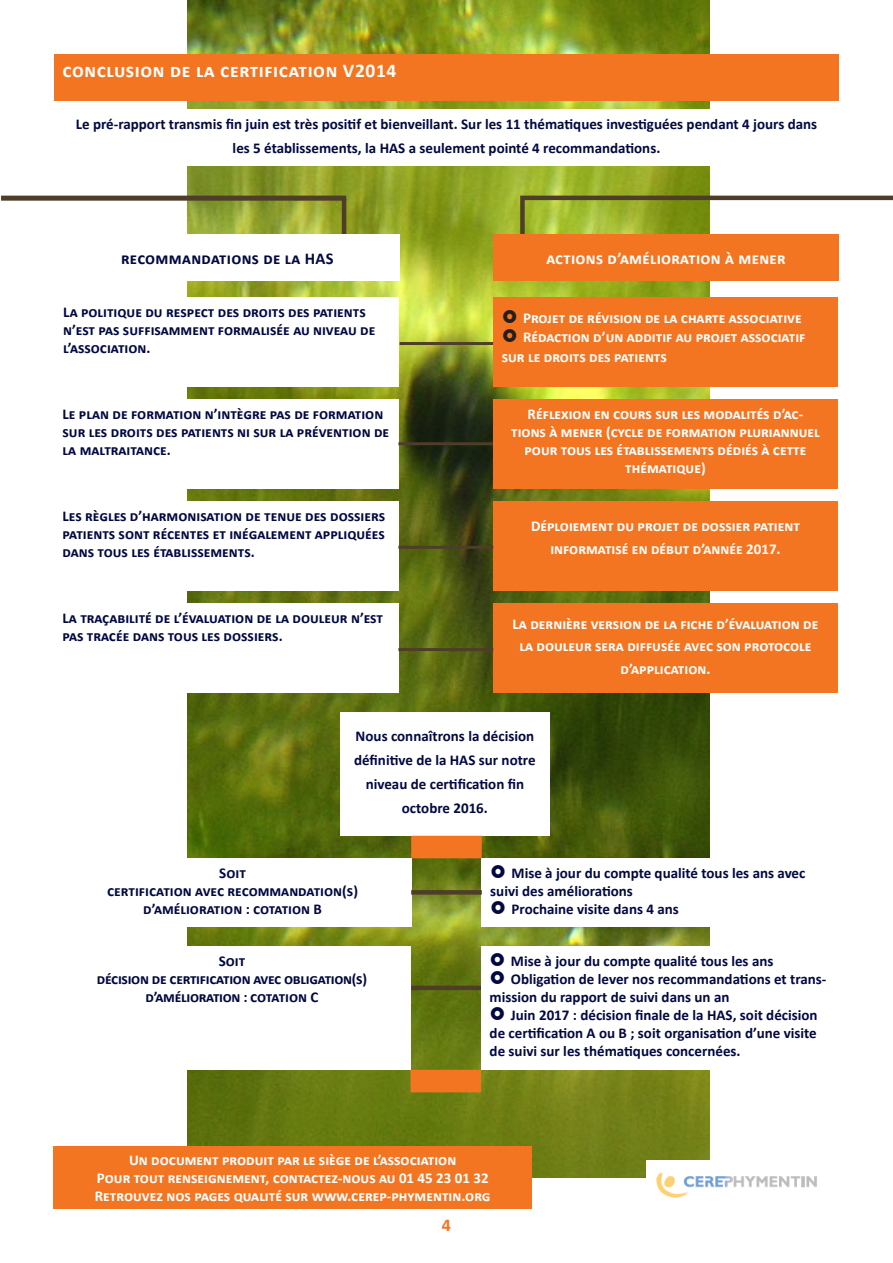
<style>
.page{position:relative;width:893px;height:1263px;background:#fff}
.page>*{position:absolute;margin:0;border:0;box-sizing:border-box;transform-origin:0 0}
.t1{font:700 19.5px "Calibri";letter-spacing:.03em;color:#fff}
.t2{font:700 18px "Calibri";color:#f47521}
.t3{font:700 16.5px "Calibri";letter-spacing:.02em;color:#fff}
.t4{font:700 16.5px "Calibri";letter-spacing:.02em;color:#020942}
.t5{font:700 15px/18px "Calibri";color:#020942}
.t6{font:700 15px/18px "Calibri";color:#fff;text-align:center}
.t7{font:700 15px/18px "Calibri";letter-spacing:-.02em;color:#020942;text-align:center}
</style>
<div class="page">
<img style="left:187px;top:0;width:523px;height:1178px">
<div style="left:54px;top:54px;width:785px;height:47px;background:#f47521"></div>
<div style="left:1px;top:196px;width:345px;height:5px;background:#4e3d28"></div>
<hr style="left:342px;top:199px;width:4px;height:38px;background:#4e3d28">
<div style="left:54px;top:109px;width:785px;height:57px;background:#fff"></div>
<hr style="left:520px;top:196px;width:373px;height:4px;background:#4e3d28">
<div style="left:520px;top:200px;width:5px;height:34px;background:#4e3d28"></div>
<div style="left:55px;top:234px;width:345px;height:47px;background:#fff"></div>
<div style="left:493px;top:234px;width:346px;height:47px;background:#f47521"></div>
<div style="left:55px;top:297px;width:344px;height:89px;background:#fff"></div>
<div style="left:493px;top:297px;width:345px;height:89px;background:#f47521"></div>
<hr style="left:400px;top:342px;width:93px;height:3px;background:#4e3d28">
<div style="left:54px;top:399px;width:344px;height:89px;background:#fff"></div>
<div style="left:493px;top:399px;width:345px;height:89px;background:#f47521"></div>
<div style="left:54px;top:501px;width:344px;height:89px;background:#fff"></div>
<div style="left:493px;top:501px;width:345px;height:89px;background:#f47521"></div>
<div style="left:54px;top:603px;width:344px;height:89px;background:#fff"></div>
<div style="left:493px;top:603px;width:345px;height:89px;background:#f47521"></div>
<hr style="left:398px;top:442px;width:95px;height:3px;background:#4e3d28">
<hr style="left:398px;top:546px;width:95px;height:3px;background:#4e3d28">
<hr style="left:398px;top:648px;width:95px;height:3px;background:#4e3d28">
<div style="left:340px;top:712px;width:210px;height:124px;background:#fff"></div>
<div style="left:54px;top:858px;width:357px;height:68px;background:#fff"></div>
<div style="left:482px;top:858px;width:357px;height:68px;background:#fff"></div>
<hr style="left:208px;top:986px;width:472px;height:4px;background:#4e3d28">
<div style="left:53px;top:946px;width:358px;height:124px;background:#fff"></div>
<div style="left:481px;top:946px;width:357px;height:124px;background:#fff"></div>
<img style="left:646px;top:1161px;width:171px;height:37px">
<div style="left:411px;top:890px;width:71px;height:5px;background:#4e3d28"></div>
<div style="left:411px;top:836px;width:71px;height:22px;background:#f47521"></div>
<div style="left:411px;top:1070px;width:70px;height:22px;background:#f47521"></div>
<div style="left:53px;top:1146px;width:479px;height:63px;background:#f47521"></div>
<p class="t1" style="left:63px;top:58px;width:335px">conclusion de la certification V2014</p>
<p class="t5" style="left:76px;top:112px;width:743px;line-height:24px;text-align:center">Le pré-rapport transmis fin juin est très positif et bienveillant. Sur les 11 thématiques investiguées pendant 4 jours dans les 5 établissements, la HAS a seulement pointé 4 recommandations.</p>
<p class="t4" style="left:121px;top:248px;width:214px">recommandations de la HAS</p>
<p class="t3" style="left:546px;top:248px;width:241px">actions d’amélioration à mener</p>
<p class="t5" style="left:63px;top:303px;width:314px">La politique du respect des droits des patients n’est pas suffisamment formalisée au niveau de l’association.</p>
<p class="t6" style="left:523px;top:309px;width:280px">Projet de révision de la charte associative</p>
<p class="t6" style="left:502px;top:328px;width:305px;line-height:19.5px;text-align:left;text-indent:21px">Rédaction d’un additif au projet associatif sur le droits des patients</p>
<p class="t5" style="left:63px;top:405px;width:328px">Le plan de formation n’intègre pas de formation sur les droits des patients ni sur la prévention de la maltraitance.</p>
<p class="t6" style="left:511px;top:405px;width:310px">Réflexion en cours sur les modalités d’ac&shy;tions à mener (cycle de formation pluriannuel pour tous les établissements dédiés à cette thématique)</p>
<p class="t5" style="left:63px;top:507px;width:324px;text-align:justify">Les règles d’harmonisation de tenue des dossiers patients sont récentes et inégalement appliquées dans tous les établissements.</p>
<p class="t6" style="left:531px;top:515px;width:270px;line-height:22.5px">Déploiement du projet de dossier patient informatisé en début d’année 2017.</p>
<p class="t5" style="left:63px;top:609px;width:322px">La traçabilité de l’évaluation de la douleur n’est pas tracée dans tous les dossiers.</p>
<p class="t6" style="left:512px;top:613px;width:307px;line-height:22.5px">La dernière version de la fiche d’évaluation de la douleur sera diffusée avec son protocole d’application.</p>
<p class="t5" style="left:354px;top:724px;width:183px;line-height:24px;text-align:center">Nous connaîtrons la décision définitive de la HAS sur notre niveau de certification fin octobre 2016.</p>
<p class="t5" style="left:107px;top:864px;width:252px;text-align:center">Soit<br>certification avec recommandation(s) d’amélioration : cotation B</p>
<p class="t5" style="left:490px;top:864px;width:317px;text-indent:21px">Mise à jour du compte qualité tous les ans avec suivi des améliorations</p>
<p class="t5" style="left:512px;top:900px;width:169px">Prochaine visite dans 4 ans</p>
<p class="t7" style="left:97px;top:952px;width:272px">Soit<br>décision de certification avec obligation(s) d’amélioration : cotation C</p>
<p class="t5" style="left:511px;top:952px;width:264px">Mise à jour du compte qualité tous les ans</p>
<p class="t5" style="left:490px;top:970px;width:338px;text-indent:21px">Obligation de lever nos recommandations et trans&shy;mission du rapport de suivi dans un an</p>
<p class="t5" style="left:490px;top:1006px;width:329px;text-align:justify;text-indent:21px">Juin 2017 : décision finale de la HAS, soit décision de certification A ou B ; soit organisation d’une visite de suivi sur les thématiques concernées.</p>
<p class="t6" style="left:129px;top:1151px;width:329px">Un document produit par le siège de l’association</p>
<p class="t6" style="left:97px;top:1169px;width:393px">Pour tout renseignement, contactez-nous au 01 45 23 01 32</p>
<p class="t6" style="left:95px;top:1187px;width:397px">Retrouvez nos pages qualité sur www.cerep-phymentin.org</p>
<p class="t2" style="left:442px;top:1214px;width:11px">4</p>
</div>
